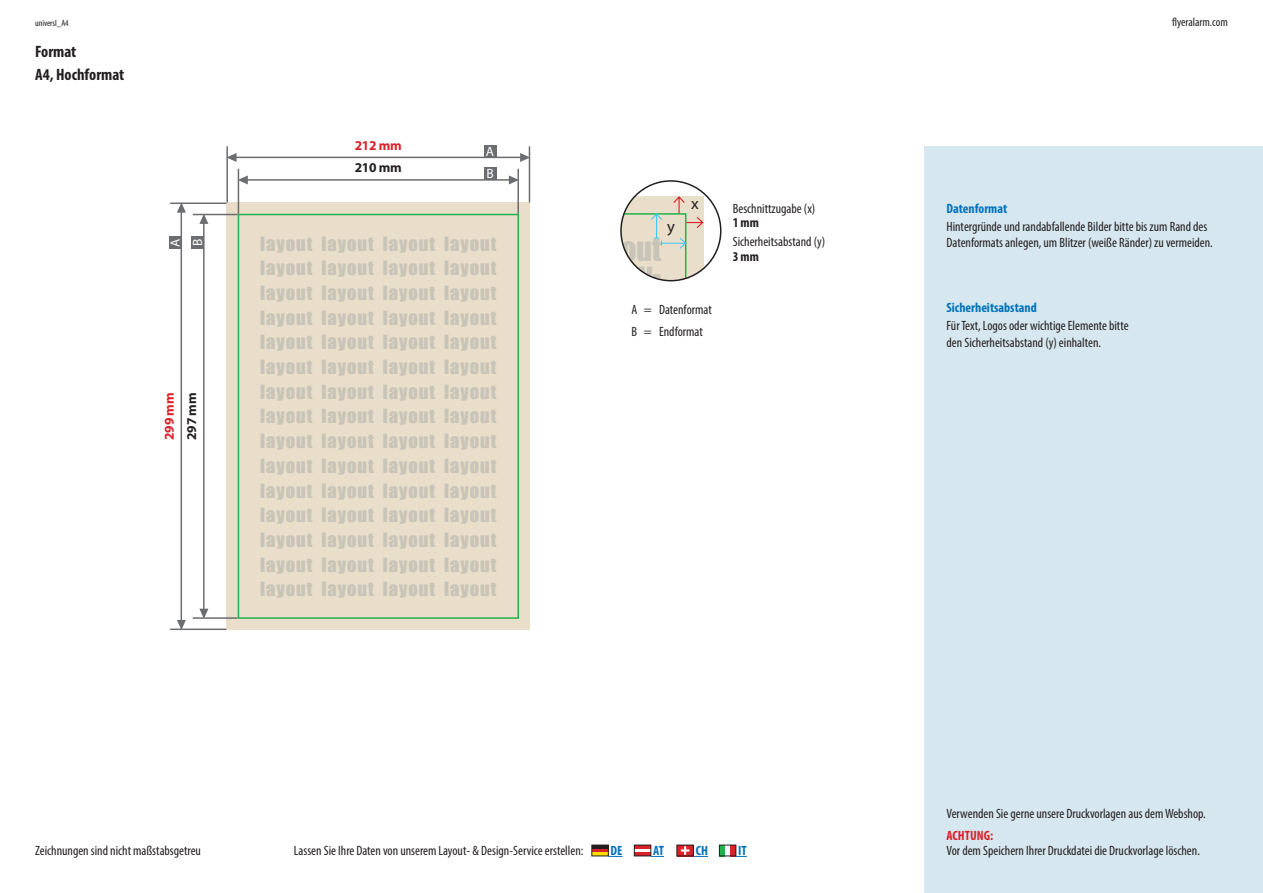
<style>
.page{position:relative;width:1263px;height:893px;background:#fff}
.page>*{position:absolute;margin:0;border:0;box-sizing:border-box;transform-origin:0 0}
.t1{font:30px "Impact";color:#c8c4b8}
.skz1_GRAFIK__ABC{font:18px/24.8px "Impact";letter-spacing:.05em;color:#c8c4b8;text-align:justify}
.h0_Produktbezeichnung{font:700 condensed 16.5px "Myriad Pro";color:#231f20}
.t2{font:16.5px "Myriad Pro";color:#231f20}
.g7_Hyperlink_Länder{font:condensed 13.5px/16.2px "Myriad Pro";color:#231f20}
.g7_Hyperlink_Länder-2{font:700 condensed 13.5px "Myriad Pro";color:#0072bc}
.az1_Zeichnung_DF_m__Linie{font:700 13.5px "Myriad Pro";letter-spacing:-.02em;color:#da2128}
.az2_Zeichnung_EF_m__Linie{font:700 13.5px "Myriad Pro";letter-spacing:-.02em;color:#231f20}
.t3{font:700 condensed 13.5px "Myriad Pro";color:#da2128}
.t4{font:700 condensed 13.5px "Myriad Pro";color:#231f20}
.az3_Alphanummerisch{font:13.5px "Myriad Pro";color:#fff}
.t5{font:condensed 12px "Myriad Pro";color:#231f20}
.xx1_Dateiname{font:condensed 9px "Myriad Pro";color:#231f20}
</style>
<div class="page">
<div style="left:924px;top:146px;width:339px;height:747px;background:#d6e7ef"></div>
<svg style="left:621px;top:195px;width:83px;height:86px;background:#dfdac7"></svg>
<div style="left:620px;top:180px;width:101px;height:101px;border:2px solid #231f20;border-radius:50%"></div>
<div style="left:226px;top:202px;width:304px;height:428px;background:#e9dec9"></div>
<hr style="left:170px;top:629px;width:56px;height:1px;background:#6c6d70">
<hr style="left:193px;top:617px;width:45px;height:2px;background:#6c6d70">
<hr style="left:193px;top:214px;width:45px;height:1px;background:#6c6d70">
<hr style="left:170px;top:203px;width:56px;height:1px;background:#6c6d70">
<hr style="left:226px;top:146px;width:2px;height:57px;background:#6c6d70">
<hr style="left:238px;top:169px;width:1px;height:45px;background:#6c6d70">
<hr style="left:517px;top:169px;width:2px;height:45px;background:#6c6d70">
<hr style="left:529px;top:146px;width:1px;height:57px;background:#6c6d70">
<div style="left:238px;top:214px;width:281px;height:405px;border:2px solid #23b24b"></div>
<div style="left:484px;top:145px;width:12px;height:13px;background:#6c6d70"></div>
<div style="left:169px;top:236px;width:12px;height:13px;background:#6c6d70"></div>
<div style="left:484px;top:167px;width:12px;height:13px;background:#6c6d70"></div>
<div style="left:191px;top:236px;width:13px;height:13px;background:#6c6d70"></div>
<hr style="left:181px;top:212px;width:1px;height:409px;background:#6c6d70">
<svg style="left:177px;top:620px;width:9px;height:9px"></svg>
<svg style="left:177px;top:204px;width:9px;height:9px"></svg>
<hr style="left:203px;top:223px;width:2px;height:387px;background:#6c6d70">
<svg style="left:199px;top:609px;width:9px;height:10px"></svg>
<svg style="left:199px;top:215px;width:9px;height:9px"></svg>
<hr style="left:235px;top:157px;width:286px;height:1px;background:#6c6d70">
<svg style="left:226px;top:153px;width:11px;height:9px"></svg>
<svg style="left:520px;top:153px;width:9px;height:9px"></svg>
<hr style="left:247px;top:179px;width:263px;height:2px;background:#6c6d70">
<svg style="left:239px;top:175px;width:9px;height:9px"></svg>
<svg style="left:509px;top:175px;width:9px;height:9px"></svg>
<svg style="left:608px;top:856px;width:15px;height:1px"></svg>
<svg style="left:651px;top:856px;width:13px;height:1px"></svg>
<hr style="left:592px;top:845px;width:16px;height:4px;background:#231f20">
<hr style="left:592px;top:849px;width:16px;height:3px;background:#da2128">
<hr style="left:592px;top:852px;width:16px;height:4px;background:#ffdc01">
<div style="left:592px;top:845px;width:16px;height:11px;border:1px solid #231f20"></div>
<svg style="left:634px;top:845px;width:17px;height:4px"></svg>
<svg style="left:634px;top:852px;width:17px;height:4px"></svg>
<svg style="left:679px;top:847px;width:2px;height:7px"></svg>
<svg style="left:681px;top:846px;width:27px;height:11px"></svg>
<div style="left:719px;top:845px;width:6px;height:11px;background:#23b24b"></div>
<div style="left:730px;top:845px;width:6px;height:11px;background:#da2128"></div>
<p class="xx1_Dateiname" style="left:35px;top:17px;width:35px">universl_A4</p>
<p class="h0_Produktbezeichnung" style="left:35px;top:42px;width:43px">Format</p>
<p class="h0_Produktbezeichnung" style="left:35px;top:64px;width:91px">A4, Hochformat</p>
<p class="az3_Alphanummerisch" style="left:167px;top:247px;width:10px;rotate:-90deg">A</p>
<p class="az3_Alphanummerisch" style="left:189px;top:246px;width:9px;rotate:-90deg">B</p>
<p class="az1_Zeichnung_DF_m__Linie" style="left:160px;top:440px;width:49px;rotate:-90deg">299 mm</p>
<p class="az2_Zeichnung_EF_m__Linie" style="left:183px;top:440px;width:49px;rotate:-90deg">297 mm</p>
<p class="az1_Zeichnung_DF_m__Linie" style="left:355px;top:136px;width:49px">212 mm</p>
<p class="az2_Zeichnung_EF_m__Linie" style="left:355px;top:159px;width:49px">210 mm</p>
<p class="az3_Alphanummerisch" style="left:486px;top:143px;width:10px">A</p>
<p class="az3_Alphanummerisch" style="left:486px;top:165px;width:9px">B</p>
<p class="skz1_GRAFIK__ABC" style="left:260px;top:231px;width:238px">layout layout layout layout layout layout layout layout layout layout layout layout layout layout layout layout layout layout layout layout layout layout layout layout layout layout layout layout layout layout layout layout layout layout layout layout layout layout layout layout layout layout layout layout layout layout layout layout layout layout layout layout layout layout layout layout layout layout layout layout</p>
<p class="t2" style="left:691px;top:194px;width:9px">x</p>
<p class="g7_Hyperlink_Länder" style="left:733px;top:200px;width:84px">Beschnittzugabe (x)</p>
<p class="t2" style="left:667px;top:216px;width:9px">y</p>
<h1 class="t1" style="left:584px;top:226px;width:78px">layout</h1>
<p class="t4" style="left:733px;top:214px;width:28px">1 mm</p>
<p class="g7_Hyperlink_Länder" style="left:733px;top:234px;width:94px">Sicherheitsabstand (y)</p>
<p class="t4" style="left:733px;top:248px;width:28px">3 mm</p>
<p class="g7_Hyperlink_Länder" style="left:631px;top:298px;width:82px;line-height:22.6px">A = Datenformat<br>B = Endformat</p>
<p class="g7_Hyperlink_Länder" style="left:35px;top:842px;width:167px">Zeichnungen sind nicht maßstabsgetreu</p>
<p class="g7_Hyperlink_Länder" style="left:294px;top:842px;width:291px">Lassen Sie Ihre Daten von unserem Layout- &amp; Design-Service erstellen:</p>
<p class="g7_Hyperlink_Länder-2" style="left:611px;top:842px;width:13px">DE</p>
<p class="g7_Hyperlink_Länder-2" style="left:653px;top:842px;width:12px">AT</p>
<p class="g7_Hyperlink_Länder-2" style="left:696px;top:842px;width:14px">CH</p>
<p class="g7_Hyperlink_Länder-2" style="left:738px;top:842px;width:10px">IT</p>
<p class="t5" style="left:1172px;top:15px;width:57px">flyeralarm.com</p>
<p class="g7_Hyperlink_Länder-2" style="left:946px;top:200px;width:62px">Datenformat</p>
<p class="g7_Hyperlink_Länder" style="left:946px;top:218px;width:268px">Hintergründe und randabfallende Bilder bitte bis zum Rand des<br>Datenformats anlegen, um Blitzer (weiße Ränder) zu vermeiden.</p>
<p class="g7_Hyperlink_Länder-2" style="left:946px;top:299px;width:92px">Sicherheitsabstand</p>
<p class="g7_Hyperlink_Länder" style="left:946px;top:318px;width:184px">Für Text, Logos oder wichtige Elemente bitte den Sicherheitsabstand (y) einhalten.</p>
<p class="g7_Hyperlink_Länder" style="left:946px;top:806px;width:261px">Verwenden Sie gerne unsere Druckvorlagen aus dem Webshop.</p>
<p class="t3" style="left:946px;top:827px;width:48px">ACHTUNG:</p>
<p class="g7_Hyperlink_Länder" style="left:946px;top:842px;width:255px">Vor dem Speichern Ihrer Druckdatei die Druckvorlage löschen.</p>
</div>
